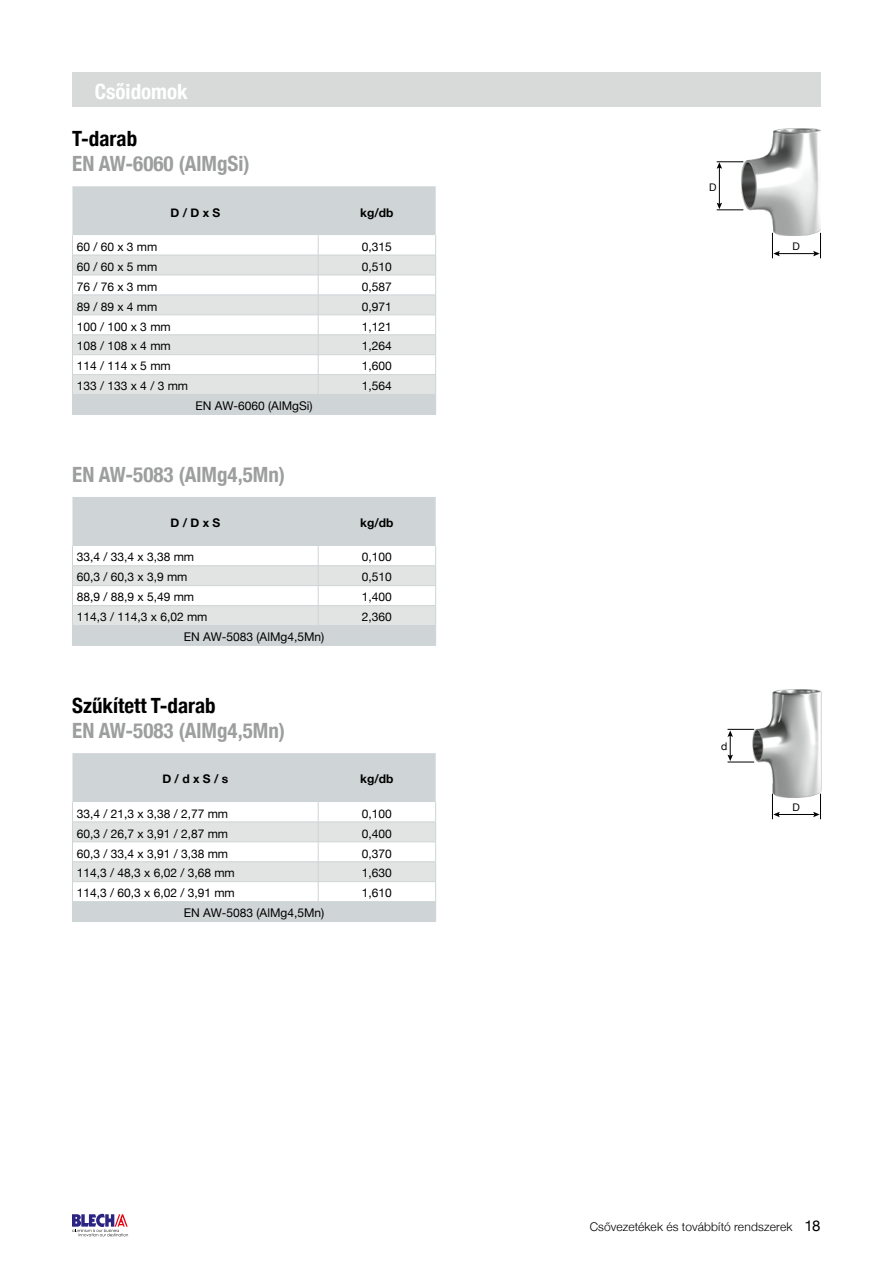
<style>
.page{position:relative;width:893px;height:1263px;background:#fff}
.page>*{position:absolute;margin:0;border:0;box-sizing:border-box;transform-origin:0 0}
.t1{font:700 condensed 21px "Helvetica Neue";color:#9d9e9e}
.t2{font:700 condensed 21px "Helvetica Neue";color:#000}
.t3{font:700 condensed 21px "Helvetica Neue";color:#fff}
.t4{font:12px "Helvetica Neue";color:#000}
.t5{font:300 12px "Helvetica Neue";letter-spacing:.01em;color:#000}
.t6{font:700 12px "Helvetica Neue";color:#000}
.t7{font:10.5px "Helvetica Neue";color:#000}
.s1{font-weight:400;font-size:15px}
</style>
<div class="page">
<svg style="left:72px;top:1214px;width:56px;height:22px"></svg>
<div style="left:72px;top:72px;width:748px;height:34px;background:#d8dada"></div>
<div style="left:72px;top:186px;width:364px;height:228px;background:#cfd4d6"></div>
<svg style="left:73px;top:235px;width:362px;height:20px"></svg>
<svg style="left:73px;top:256px;width:362px;height:138px;fill:#e1e4e2"></svg>
<hr style="left:72px;top:255px;width:246px;height:1px;background:#cfd4d6">
<hr style="left:318px;top:255px;width:118px;height:1px;background:#cfd4d6">
<hr style="left:72px;top:275px;width:246px;height:1px;background:#cfd4d6">
<hr style="left:318px;top:275px;width:118px;height:1px;background:#cfd4d6">
<hr style="left:72px;top:295px;width:246px;height:1px;background:#cfd4d6">
<hr style="left:318px;top:295px;width:118px;height:1px;background:#cfd4d6">
<hr style="left:72px;top:315px;width:246px;height:1px;background:#cfd4d6">
<hr style="left:318px;top:315px;width:118px;height:1px;background:#cfd4d6">
<hr style="left:72px;top:334px;width:246px;height:1px;background:#cfd4d6">
<hr style="left:318px;top:334px;width:118px;height:1px;background:#cfd4d6">
<hr style="left:72px;top:354px;width:246px;height:1px;background:#cfd4d6">
<hr style="left:318px;top:354px;width:118px;height:1px;background:#cfd4d6">
<hr style="left:72px;top:374px;width:246px;height:1px;background:#cfd4d6">
<hr style="left:318px;top:374px;width:118px;height:1px;background:#cfd4d6">
<svg style="left:318px;top:235px;width:1px;height:159px"></svg>
<hr style="left:72px;top:394px;width:246px;height:1px;background:#cfd4d6">
<svg style="left:72px;top:235px;width:1px;height:179px"></svg>
<hr style="left:318px;top:394px;width:118px;height:1px;background:#cfd4d6">
<svg style="left:435px;top:235px;width:1px;height:179px"></svg>
<hr style="left:72px;top:414px;width:246px;height:1px;background:#cfd4d6">
<hr style="left:318px;top:414px;width:118px;height:1px;background:#cfd4d6">
<div style="left:72px;top:497px;width:364px;height:49px;background:#cfd4d6"></div>
<svg style="left:72px;top:546px;width:364px;height:99px"></svg>
<hr style="left:72px;top:645px;width:246px;height:1px;background:#cfd4d6">
<hr style="left:318px;top:645px;width:118px;height:1px;background:#cfd4d6">
<div style="left:72px;top:753px;width:364px;height:49px;background:#cfd4d6"></div>
<svg style="left:72px;top:802px;width:364px;height:119px"></svg>
<hr style="left:72px;top:921px;width:246px;height:1px;background:#cfd4d6">
<hr style="left:318px;top:921px;width:118px;height:1px;background:#cfd4d6">
<img style="left:742px;top:129px;width:78px;height:106px">
<hr style="left:776px;top:253px;width:38px;height:1px;background:#000">
<svg style="left:813px;top:233px;width:8px;height:25px"></svg>
<svg style="left:772px;top:233px;width:8px;height:25px"></svg>
<hr style="left:719px;top:166px;width:1px;height:41px;background:#000">
<svg style="left:717px;top:162px;width:26px;height:7px"></svg>
<svg style="left:717px;top:203px;width:26px;height:8px"></svg>
<img style="left:752px;top:689px;width:70px;height:109px">
<hr style="left:776px;top:814px;width:38px;height:1px;background:#000">
<svg style="left:813px;top:794px;width:8px;height:25px"></svg>
<svg style="left:772px;top:794px;width:8px;height:25px"></svg>
<svg style="left:727px;top:729px;width:27px;height:34px"></svg>
<h1 class="t3" style="left:95px;top:74px;width:94px">Csőidomok</h1>
<h1 class="t2" style="left:72px;top:121px;width:66px">T-darab</h1>
<h1 class="t1" style="left:72px;top:146px;width:179px">EN AW-6060 (AlMgSi)</h1>
<p class="t6" style="left:170px;top:203px;width:51px">D / D x S</p>
<p class="t6" style="left:360px;top:203px;width:35px">kg/db</p>
<p class="t4" style="left:77px;top:238px;width:82px">60 / 60 x 3 mm</p>
<p class="t4" style="left:362px;top:238px;width:32px">0,315</p>
<p class="t4" style="left:77px;top:258px;width:82px">60 / 60 x 5 mm</p>
<p class="t4" style="left:362px;top:258px;width:32px">0,510</p>
<p class="t4" style="left:77px;top:278px;width:82px">76 / 76 x 3 mm</p>
<p class="t4" style="left:362px;top:278px;width:32px">0,587</p>
<p class="t4" style="left:77px;top:298px;width:82px">89 / 89 x 4 mm</p>
<p class="t4" style="left:362px;top:298px;width:32px">0,971</p>
<p class="t4" style="left:77px;top:318px;width:96px">100 / 100 x 3 mm</p>
<p class="t4" style="left:362px;top:318px;width:32px">1,121</p>
<p class="t4" style="left:77px;top:337px;width:96px">108 / 108 x 4 mm</p>
<p class="t4" style="left:362px;top:337px;width:32px">1,264</p>
<p class="t4" style="left:77px;top:357px;width:96px">114 / 114 x 5 mm</p>
<p class="t4" style="left:362px;top:357px;width:32px">1,600</p>
<p class="t4" style="left:77px;top:377px;width:113px">133 / 133 x 4 / 3 mm</p>
<p class="t4" style="left:362px;top:377px;width:32px">1,564</p>
<p class="t4" style="left:196px;top:397px;width:119px">EN AW-6060 (AlMgSi)</p>
<h1 class="t1" style="left:72px;top:457px;width:214px">EN AW-5083 (AlMg4,5Mn)</h1>
<p class="t6" style="left:170px;top:514px;width:51px">D / D x S</p>
<p class="t6" style="left:360px;top:514px;width:35px">kg/db</p>
<p class="t4" style="left:77px;top:548px;width:119px">33,4 / 33,4 x 3,38 mm</p>
<p class="t4" style="left:362px;top:548px;width:32px">0,100</p>
<p class="t4" style="left:77px;top:568px;width:112px">60,3 / 60,3 x 3,9 mm</p>
<p class="t4" style="left:362px;top:568px;width:32px">0,510</p>
<p class="t4" style="left:77px;top:588px;width:119px">88,9 / 88,9 x 5,49 mm</p>
<p class="t4" style="left:362px;top:588px;width:32px">1,400</p>
<p class="t4" style="left:77px;top:608px;width:132px">114,3 / 114,3 x 6,02 mm</p>
<p class="t4" style="left:362px;top:608px;width:32px">2,360</p>
<p class="t4" style="left:184px;top:628px;width:142px">EN AW-5083 (AlMg4,5Mn)</p>
<h1 class="t2" style="left:72px;top:688px;width:145px">Szűkített T-darab</h1>
<h1 class="t1" style="left:72px;top:713px;width:214px">EN AW-5083 (AlMg4,5Mn)</h1>
<p class="t6" style="left:162px;top:770px;width:67px">D / d x S / s</p>
<p class="t6" style="left:360px;top:770px;width:35px">kg/db</p>
<p class="t4" style="left:77px;top:805px;width:153px">33,4 / 21,3 x 3,38 / 2,77 mm</p>
<p class="t4" style="left:362px;top:805px;width:32px">0,100</p>
<p class="t4" style="left:77px;top:825px;width:153px">60,3 / 26,7 x 3,91 / 2,87 mm</p>
<p class="t4" style="left:362px;top:825px;width:32px">0,400</p>
<p class="t4" style="left:77px;top:844px;width:153px">60,3 / 33,4 x 3,91 / 3,38 mm</p>
<p class="t4" style="left:362px;top:844px;width:32px">0,370</p>
<p class="t4" style="left:77px;top:864px;width:160px">114,3 / 48,3 x 6,02 / 3,68 mm</p>
<p class="t4" style="left:362px;top:864px;width:32px">1,630</p>
<p class="t4" style="left:77px;top:884px;width:160px">114,3 / 60,3 x 6,02 / 3,91 mm</p>
<p class="t4" style="left:362px;top:884px;width:32px">1,610</p>
<p class="t4" style="left:184px;top:904px;width:142px">EN AW-5083 (AlMg4,5Mn)</p>
<p class="t7" style="left:709px;top:180px;width:9px">D</p>
<p class="t7" style="left:792px;top:238px;width:9px">D</p>
<p class="t7" style="left:721px;top:739px;width:8px">d</p>
<p class="t7" style="left:792px;top:800px;width:9px">D</p>
<p class="t5" style="left:590px;top:1216px;width:232px">Csővezetékek és továbbító rendszerek <span class="s1">18</span></p>
</div>
